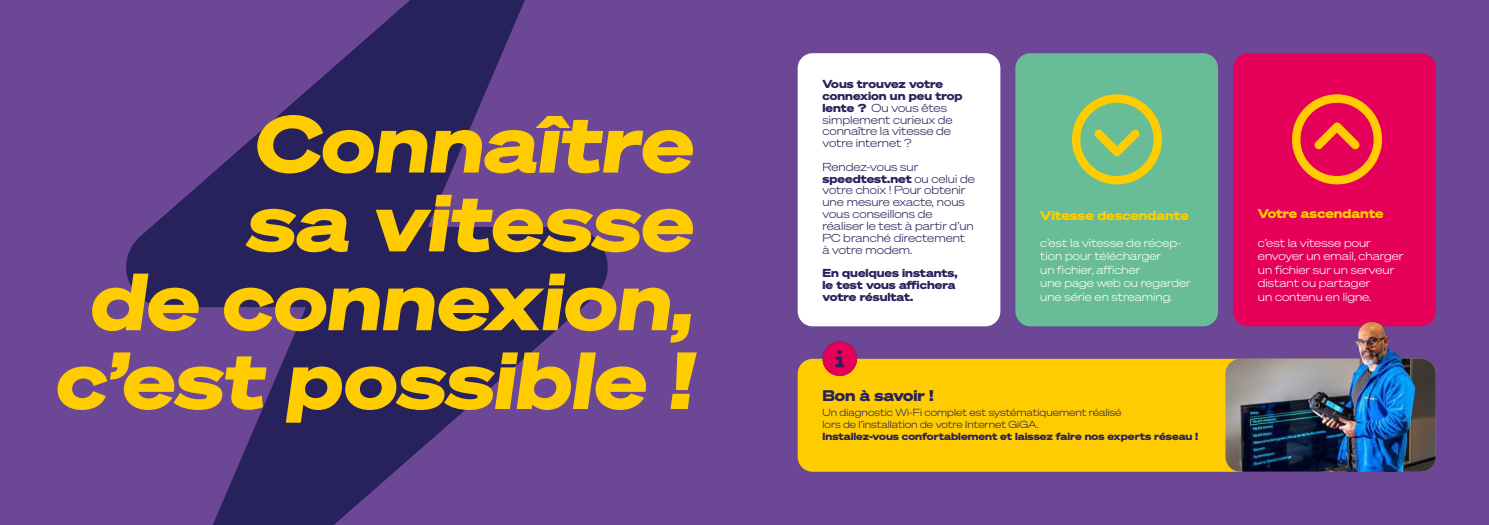
<style>
.page{position:relative;width:1489px;height:525px;background:#fff}
.page>*{position:absolute;margin:0;border:0;box-sizing:border-box;transform-origin:0 0}
.t1{font:italic 700 78.75px/78.8px "Sohne Breit";color:#fc0;text-align:right}
.t2{font:700 15px "Sohne Breit";color:#28225c}
.t3{font:700 12.5px "Sohne Breit";color:#fc0}
.t4{font:11.25px/11.8px "Sohne Breit Leicht";color:#28225c}
.t5{font:11.25px/13.5px "Sohne Breit Leicht";color:#fff}
.t6{font:700 11.25px/11.8px "Sohne Breit";color:#28225c}
.t7{font:10px/12px "Sohne Breit Leicht";color:#28225c}
.t8{font:700 10px "Sohne Breit";color:#28225c}
.s1{font-family:"Sohne Breit";font-weight:700}
.s2{font-family:"Sohne Breit Leicht";font-weight:400}
</style>
<div class="page">
<div style="left:0;top:0;width:744px;height:524px;background:#6b4796"></div>
<div style="left:744px;top:0;width:744px;height:524px;background:#6b4796"></div>
<svg style="left:126px;top:0;width:482px;height:524px"></svg>
<div style="left:797px;top:358px;width:638px;height:113px;background:#fc0;border-radius:15px"></div>
<div style="left:797px;top:53px;width:203px;height:273px;background:#fff;border-radius:15px"></div>
<div style="left:1015px;top:53px;width:202px;height:273px;background:#68bc96;border-radius:15px"></div>
<div style="left:1232px;top:53px;width:203px;height:273px;background:#e50059;border-radius:15px"></div>
<svg style="left:822px;top:341px;width:35px;height:35px"></svg>
<img style="left:1225px;top:358px;width:52px;height:113px">
<img style="left:1277px;top:315px;width:158px;height:156px">
<h1 class="t1" style="left:53px;top:111px;width:639px">Connaître<br>sa vitesse<br>de connexion, c’est possible !</h1>
<p class="t6" style="left:822px;top:79px;width:142px">Vous trouvez votre connexion un peu trop</p>
<p class="t4" style="left:822px;top:102px;width:132px"><span class="s1">lente ?</span> Ou vous êtes simplement curieux de connaître la vitesse de votre internet ?</p>
<p class="t4" style="left:822px;top:161px;width:97px">Rendez-vous sur</p>
<p class="t6" style="left:822px;top:174px;width:154px">speedtest.net <span class="s2">ou celui de</span></p>
<p class="t4" style="left:822px;top:184px;width:153px">votre choix ! Pour obtenir une mesure exacte, nous vous conseillons de réaliser le test à partir d’un<br>PC branché directement à votre modem.</p>
<p class="t6" style="left:822px;top:268px;width:137px">En quelques instants, le test vous affichera votre résultat.</p>
<p class="t3" style="left:1040px;top:210px;width:150px">Vitesse descendante</p>
<p class="t5" style="left:1040px;top:236px;width:152px">c’est la vitesse de récep&shy;tion pour télécharger<br>un fichier, afficher<br>une page web ou regarder une série en streaming.</p>
<h2 class="t2" style="left:822px;top:389px;width:113px">Bon à savoir !</h2>
<p class="t7" style="left:822px;top:406px;width:300px">Un diagnostic Wi-Fi complet est systématiquement réalisé lors de l’installation de votre Internet GiGA.</p>
<p class="t8" style="left:822px;top:433px;width:377px">Installez-vous confortablement et laissez faire nos experts réseau !</p>
<p class="t3" style="left:1257px;top:209px;width:127px">Votre ascendante</p>
<p class="t5" style="left:1257px;top:236px;width:147px">c’est la vitesse pour envoyer un email, charger un fichier sur un serveur distant ou partager<br>un contenu en ligne.</p>
</div>
